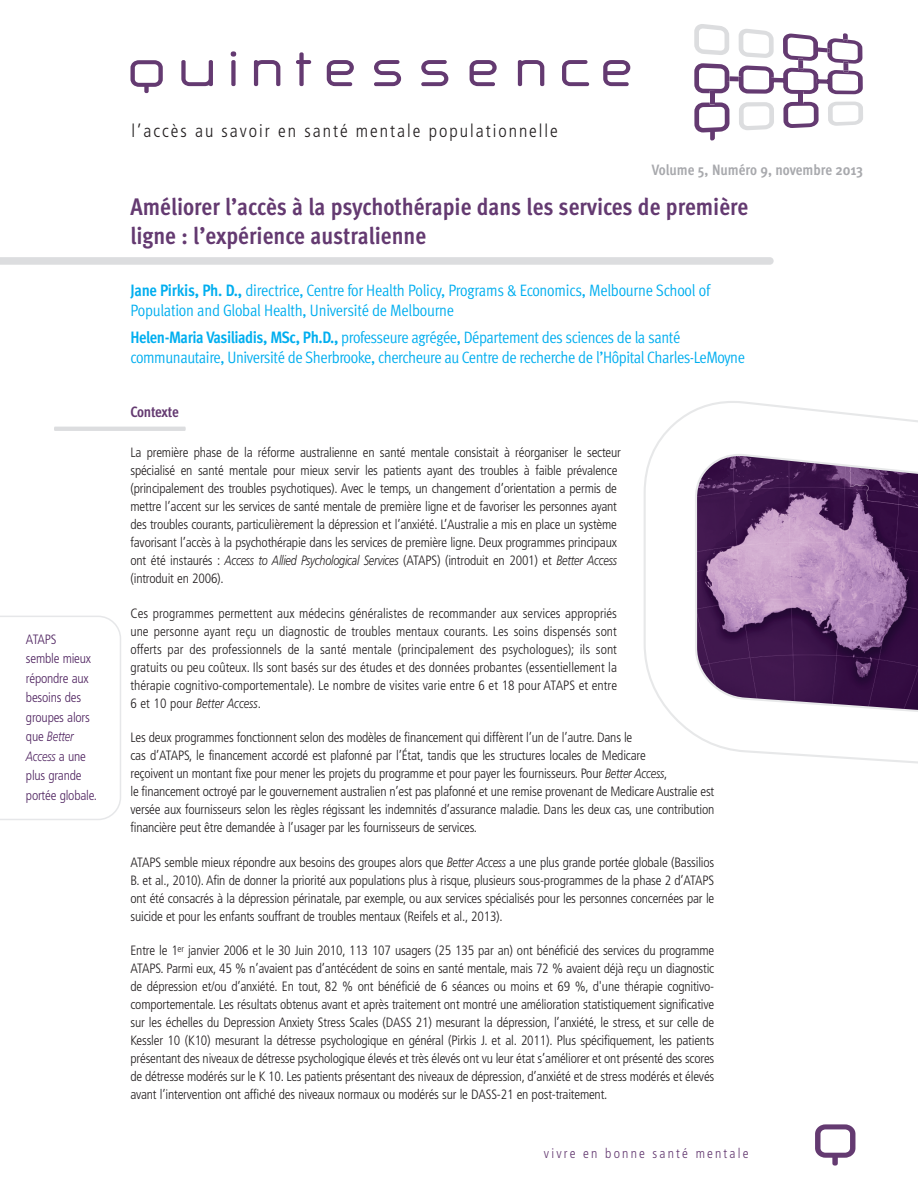
<style>
.page{position:relative;width:918px;height:1188px;background:#fff}
.page>*{position:absolute;margin:0;border:0;box-sizing:border-box;transform-origin:0 0}
.t1{font:700 24px/28.8px "Meta Cond";color:#643a71}
.t2{font:300 condensed 18px "Frutiger";letter-spacing:.11em;color:#231f20}
.t3{font:16.5px/19.8px "Meta Cond Normal";letter-spacing:-.025em;color:#00aeef}
.t4{font:700 15px "Meta Cond";color:#a8a9ad}
.t5{font:700 15px "Meta Cond";letter-spacing:-.02em;color:#643a71}
.t6{font:300 condensed 13.65px "Frutiger";letter-spacing:.16em;color:#643a71}
.t7{font:300 condensed 13.5px/18px "Frutiger";letter-spacing:-.015em;color:#231f20;text-align:justify}
.t8{font:300 condensed 13.5px/19.5px "Frutiger";letter-spacing:-.015em;color:#512662}
.s1{font-style:italic;font-stretch:normal}
.s2{font-family:"Meta Cond";font-weight:700}
</style>
<div class="page">
<svg style="left:694px;top:24px;width:35px;height:31px"></svg>
<svg style="left:739px;top:29px;width:35px;height:29px"></svg>
<svg style="left:739px;top:102px;width:35px;height:28px"></svg>
<svg style="left:828px;top:102px;width:35px;height:24px"></svg>
<div style="left:798px;top:94px;width:5px;height:8px;background:#643a71"></div>
<svg style="left:783px;top:102px;width:36px;height:26px"></svg>
<div style="left:710px;top:93px;width:5px;height:10px;background:#643a71"></div>
<div style="left:729px;top:76px;width:10px;height:5px;background:#643a71"></div>
<svg style="left:694px;top:63px;width:35px;height:30px"></svg>
<div style="left:774px;top:78px;width:9px;height:5px;background:#643a71"></div>
<svg style="left:739px;top:66px;width:35px;height:28px"></svg>
<svg style="left:694px;top:102px;width:35px;height:39px"></svg>
<svg style="left:783px;top:33px;width:80px;height:61px"></svg>
<svg style="left:181px;top:60px;width:32px;height:26px"></svg>
<svg style="left:231px;top:51px;width:5px;height:35px"></svg>
<svg style="left:254px;top:60px;width:26px;height:26px"></svg>
<svg style="left:296px;top:52px;width:15px;height:34px"></svg>
<svg style="left:327px;top:60px;width:27px;height:26px"></svg>
<svg style="left:374px;top:60px;width:27px;height:26px"></svg>
<svg style="left:421px;top:60px;width:27px;height:26px"></svg>
<svg style="left:470px;top:60px;width:27px;height:26px"></svg>
<svg style="left:518px;top:60px;width:26px;height:26px"></svg>
<svg style="left:562px;top:60px;width:27px;height:26px"></svg>
<svg style="left:603px;top:60px;width:27px;height:26px"></svg>
<svg style="left:130px;top:60px;width:33px;height:33px"></svg>
<svg style="left:815px;top:1124px;width:40px;height:42px"></svg>
<svg style="left:0;top:257px;width:774px;height:8px;background:#dddee0"></svg>
<svg style="left:54px;top:427px;width:132px;height:4px"></svg>
<svg style="left:0;top:616px;width:121px;height:204px"></svg>
<svg style="left:644px;top:401px;width:274px;height:363px"></svg>
<p class="t8" style="left:26px;top:629px;width:73px">ATAPS<br>semble mieux répondre aux besoins des groupes alors que <span class="s1">Better<br>Access</span> a une plus grande portée globale.</p>
<h2 class="t2" style="left:132px;top:121px;width:428px">l’accès au savoir en santé mentale populationnelle</h2>
<p class="t4" style="left:652px;top:161px;width:213px">Volume 5, Numéro 9, novembre 2013</p>
<h1 class="t1" style="left:130px;top:192px;width:619px">Améliorer l’accès à la psychothérapie dans les services de première ligne : l’expérience australienne</h1>
<p class="t3" style="left:130px;top:280px;width:581px"><span class="s2">Jane Pirkis, Ph. D.,</span> directrice, Centre for Health Policy, Programs &amp; Economics, Melbourne School of<br>Population and Global Health, Université de Melbourne</p>
<p class="t3" style="left:130px;top:327px;width:616px"><span class="s2">Helen-Maria Vasiliadis, MSc, Ph.D.,</span> professeure agrégée, Département des sciences de la santé communautaire, Université de Sherbrooke, chercheure au Centre de recherche de l’Hôpital Charles-LeMoyne</p>
<p class="t5" style="left:130px;top:403px;width:50px">Contexte</p>
<p class="t7" style="left:130px;top:444px;width:492px;text-align:left">La première phase de la réforme australienne en santé mentale consistait à réorganiser le secteur spécialisé en santé mentale pour mieux servir les patients ayant des troubles à faible prévalence (principalement des troubles psychotiques). Avec le temps, un changement d’orientation a permis de mettre l’accent sur les services de santé mentale de première ligne et de favoriser les personnes ayant des troubles courants, particulièrement la dépression et l’anxiété. L’Australie a mis en place un système favorisant l’accès à la psychothérapie dans les services de première ligne. Deux programmes principaux ont été instaurés : <span class="s1">Access to Allied Psychological Services</span> (ATAPS) (introduit en 2001) et <span class="s1">Better Access </span>(introduit en 2006).</p>
<p class="t7" style="left:131px;top:604px;width:488px">Ces programmes permettent aux médecins généralistes de recommander aux services appropriés une personne ayant reçu un diagnostic de troubles mentaux courants. Les soins dispensés sont offerts par des professionnels de la santé mentale (principalement des psychologues); ils sont gratuits ou peu coûteux. Ils sont basés sur des études et des données probantes (essentiellement la thérapie cognitivo-comportementale). Le nombre de visites varie entre 6 et 18 pour ATAPS et entre 6 et 10 pour <span class="s1">Better Access</span>.</p>
<p class="t7" style="left:130px;top:729px;width:585px;text-align:left">Les deux programmes fonctionnent selon des modèles de financement qui diffèrent l’un de l’autre. Dans le<br>cas d’ATAPS, le financement accordé est plafonné par l’État, tandis que les structures locales de Medicare<br>reçoivent un montant fixe pour mener les projets du programme et pour payer les fournisseurs. Pour <span class="s1">Better Access</span>,<br>le financement octroyé par le gouvernement australien n’est pas plafonné et une remise provenant de Medicare Australie est versée aux fournisseurs selon les règles régissant les indemnités d’assurance maladie. Dans les deux cas, une contribution financière peut être demandée à l’usager par les fournisseurs de services.</p>
<p class="t7" style="left:131px;top:853px;width:585px">ATAPS semble mieux répondre aux besoins des groupes alors que <span class="s1">Better Access</span> a une plus grande portée globale (Bassilios B. et al., 2010). Afin de donner la priorité aux populations plus à risque, plusieurs sous-programmes de la phase 2 d’ATAPS ont été consacrés à la dépression périnatale, par exemple, ou aux services spécialisés pour les personnes concernées par le suicide et pour les enfants souffrant de troubles mentaux (Reifels et al., 2013).</p>
<p class="t7" style="left:131px;top:942px;width:585px">Entre le 1<sup>er</sup> janvier 2006 et le 30 Juin 2010, 113 107 usagers (25 135 par an) ont bénéficié des services du programme ATAPS. Parmi eux, 45 % n’avaient pas d’antécédent de soins en santé mentale, mais 72 % avaient déjà reçu un diagnostic de dépression et/ou d’anxiété. En tout, 82 % ont bénéficié de 6 séances ou moins et 69 %, d'une thérapie cognitivo&shy;comportementale. Les résultats obtenus avant et après traitement ont montré une amélioration statistiquement significative sur les échelles du Depression Anxiety Stress Scales (DASS 21) mesurant la dépression, l’anxiété, le stress, et sur celle de Kessler 10 (K10) mesurant la détresse psychologique en général (Pirkis J. et al. 2011). Plus spécifiquement, les patients présentant des niveaux de détresse psychologique élevés et très élevés ont vu leur état s’améliorer et ont présenté des scores de détresse modérés sur le K 10. Les patients présentant des niveaux de dépression, d’anxiété et de stress modérés et élevés avant l’intervention ont affiché des niveaux normaux ou modérés sur le DASS-21 en post-traitement.</p>
<p class="t6" style="left:544px;top:1145px;width:206px">vivre en bonne santé mentale</p>
</div>
